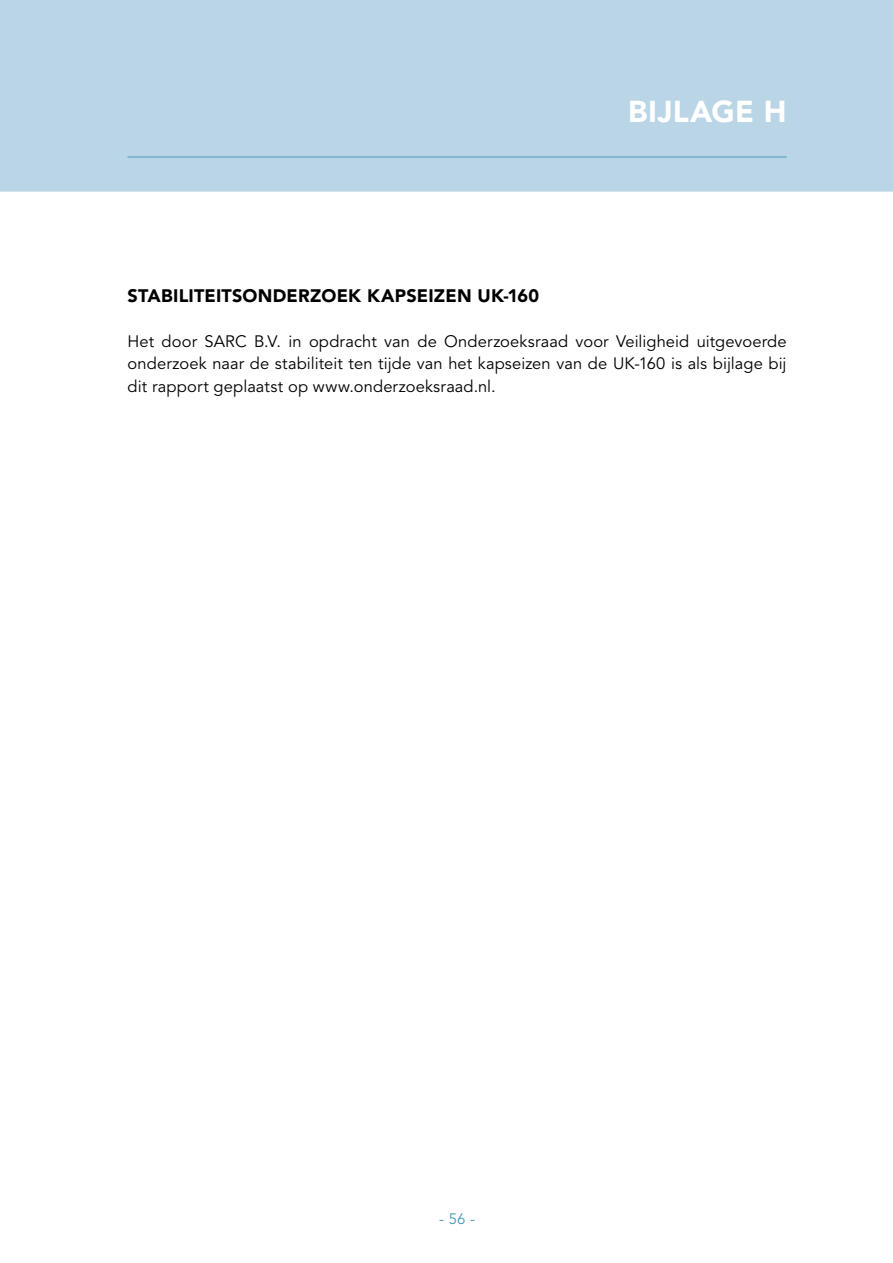
<style>
.page{position:relative;width:893px;height:1263px;background:#fff}
.page>*{position:absolute;margin:0;border:0;box-sizing:border-box;transform-origin:0 0}
.Hoofdstuk_kop_-nr{font:900 30px "Avenir LT Std";letter-spacing:.01em;color:#fff}
.Paragraaf_Kop_-nr{font:900 18px "Avenir LT Std";letter-spacing:.01em;color:#000}
.Bodytekst{font:16.5px/22.5px "Avenir LT Std";letter-spacing:.01em;color:#000;text-align:justify}
.t1{font:15px "Avenir LT Std";color:#499abb}
</style>
<div class="page">
<div style="left:0;top:0;width:893px;height:192px;background:#bad5e6"></div>
<hr style="left:128px;top:157px;width:659px;height:1px;background:#499abb">
<p class="Hoofdstuk_kop_-nr" style="left:628px;top:93px;width:160px">BIJLAGE H</p>
<p class="Paragraaf_Kop_-nr" style="left:128px;top:284px;width:413px">STABILITEITSONDERZOEK KAPSEIZEN UK-160</p>
<p class="Bodytekst" style="left:128px;top:330px;width:661px">Het door SARC B.V. in opdracht van de Onderzoeksraad voor Veiligheid uitgevoerde onderzoek naar de stabiliteit ten tijde van het kapseizen van de UK-160 is als bijlage bij dit rapport geplaatst op www.onderzoeksraad.nl.</p>
<p class="t1" style="left:439px;top:1210px;width:37px">- 56 -</p>
</div>
